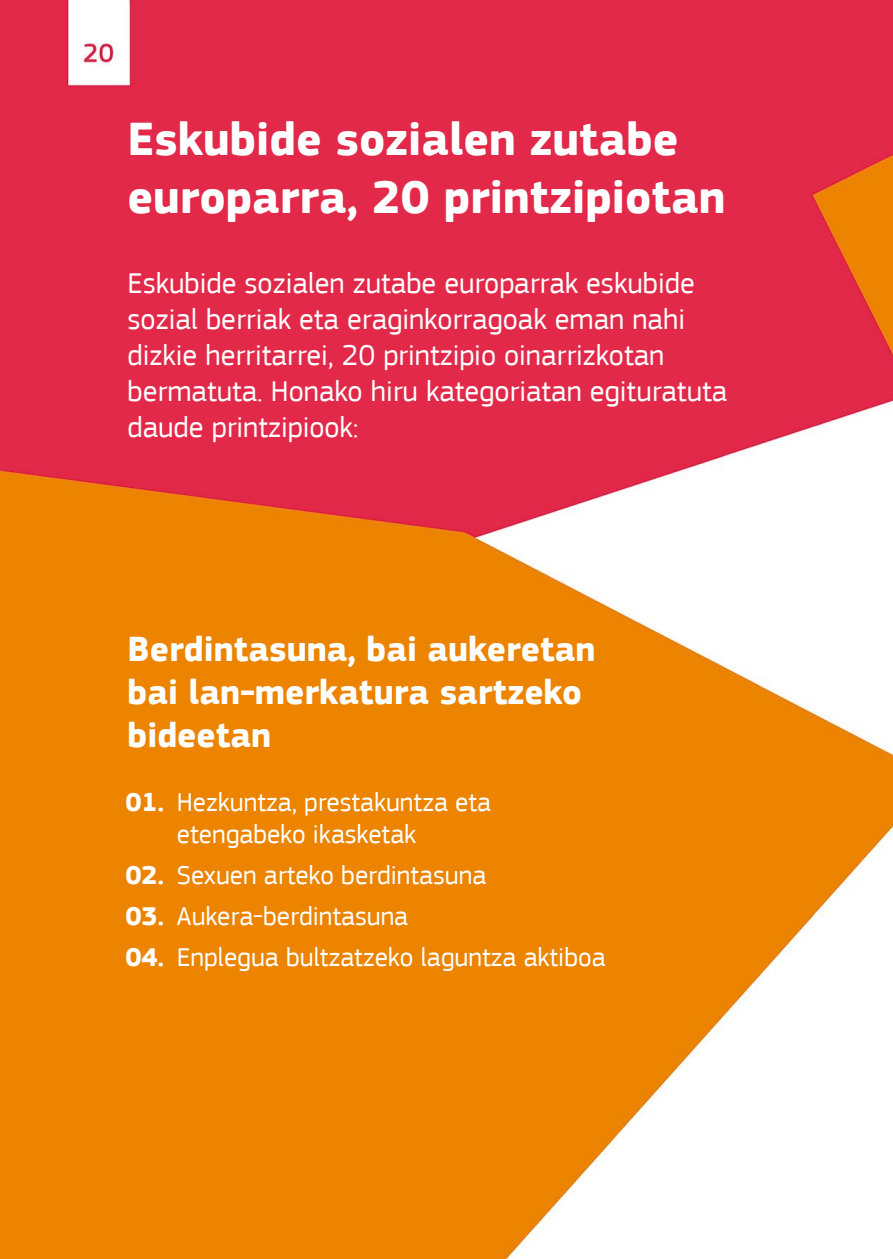
<style>
.page{position:relative;width:893px;height:1259px;background:#fff}
.page>*{position:absolute;margin:0;border:0;box-sizing:border-box;transform-origin:0 0}
.t1{font:700 48px/57.6px "EC Square Sans Pro";color:#fff}
.t2{font:700 36px/43.2px "EC Square Sans Pro";color:#fff}
.t3{font:30px/36px "EC Square Sans Pro";color:#fff}
.t4{font:27px/40.8px "EC Square Sans Pro";color:#fff}
.t5{font:700 27px/40.8px "EC Square Sans Pro";color:#fff;text-align:justify}
</style>
<div class="page">
<img style="left:0;top:0;width:893px;height:1259px">
<h1 class="t1" style="left:128px;top:112px;width:599px">Eskubide sozialen zutabe europarra, 20 printzipiotan</h1>
<p class="t3" style="left:128px;top:265px;width:601px">Eskubide sozialen zutabe europarrak eskubide sozial berriak eta eraginkorragoak eman nahi dizkie herritarrei, 20 printzipio oinarrizkotan bermatuta. Honako hiru kategoriatan egituratuta daude printzipiook:</p>
<p class="t2" style="left:128px;top:628px;width:469px">Berdintasuna, bai aukeretan bai lan-merkatura sartzeko bideetan</p>
<p class="t5" style="left:125px;top:782px;width:40px">01.</p>
<p class="t5" style="left:125px;top:855px;width:40px">02.<br>03.<br>04.</p>
<p class="t4" style="left:177px;top:785px;width:316px;line-height:32.4px">Hezkuntza, prestakuntza eta etengabeko ikasketak</p>
<p class="t4" style="left:177px;top:855px;width:430px">Sexuen arteko berdintasuna<br>Aukera-berdintasuna<br>Enplegua bultzatzeko laguntza aktiboa</p>
</div>
